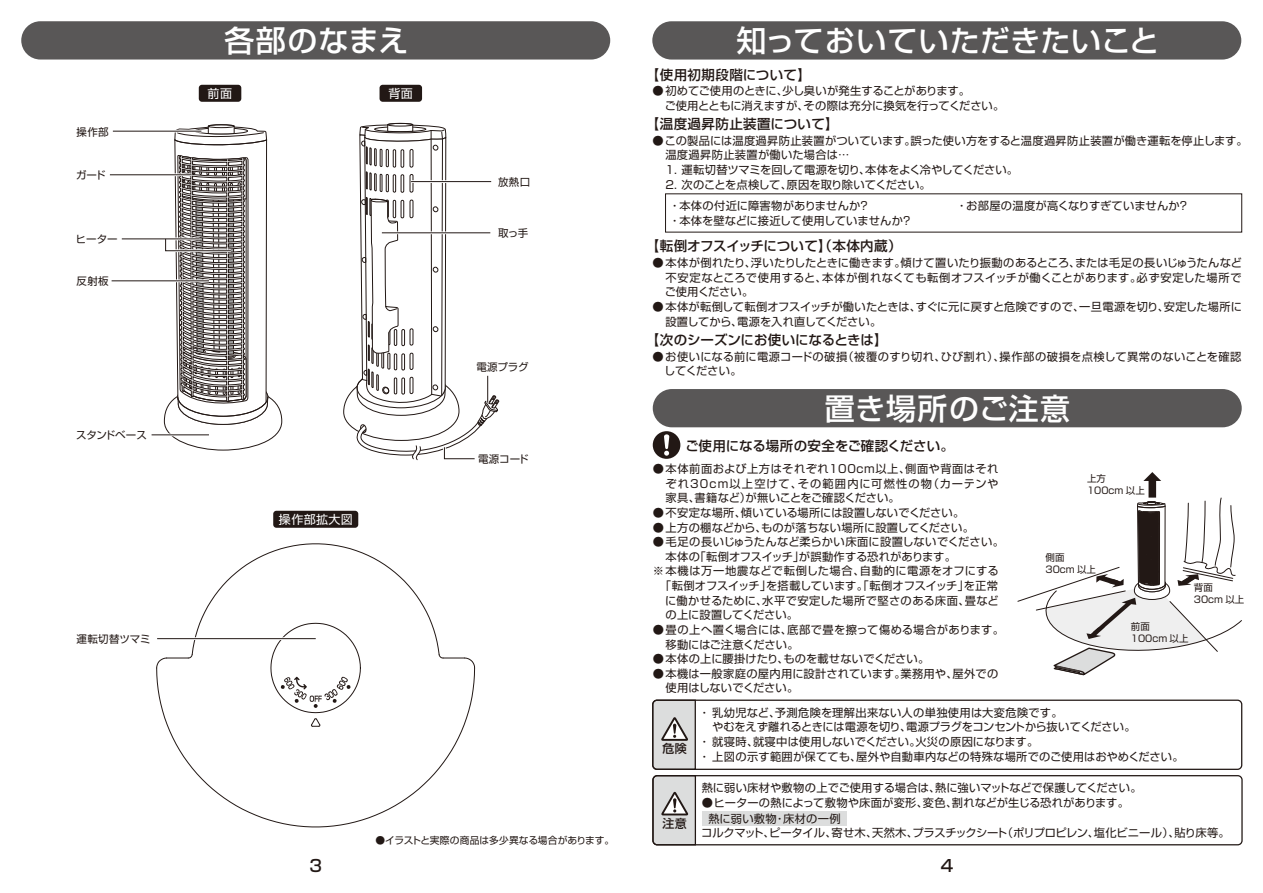
<style>
.page{position:relative;width:1263px;height:893px;background:#fff}
.page>*{position:absolute;margin:0;border:0;box-sizing:border-box;transform-origin:0 0}
.t1{font:500 30px "Shin Go Pro";letter-spacing:.03em;color:#fff}
.t2{font:500 16.5px "Shin Go Pro";color:#221815}
.t3{font:500 13.5px "Shin Go Pro";color:#221815}
.t4{font:500 13.5px "Shin Go Pro";letter-spacing:.03em;color:#221815}
.t5{font:12px "Shin Go Pro";letter-spacing:.03em;color:#fff}
.t6{font:500 12px "Shin Go Pro";color:#221815}
.t7{font:11.25px/14.7px "Shin Go Pro";letter-spacing:.01em;color:#221815}
.t8{font:11.25px/14.7px "Shin Go Pro";letter-spacing:-.015em;color:#221815}
.t9{font:11.25px "Shin Go Pro";letter-spacing:.03em;color:#221815}
.t10{font:11.25px "Shin Go Pro";letter-spacing:-.02em;color:#221815}
.t11{font:11.25px "Shin Go Pro";letter-spacing:-.01em;color:#221815}
.t12{font:11.25px "Shin Go Pro";letter-spacing:.045em;color:#221815}
.t13{font:10.5px "Shin Go Pro";letter-spacing:-.005em;color:#221815}
.t14{font:9.75px "Shin Go Pro";color:#221815}
.t15{font:9.45px/12.1px "Shin Go Pro";color:#221815}
</style>
<div class="page">
<div style="left:21px;top:21px;width:589px;height:39px;background:#595757;border-radius:19px"></div>
<div style="left:379px;top:85px;width:43px;height:17px;background:#221815;border-radius:3px"></div>
<div style="left:199px;top:85px;width:42px;height:17px;background:#221815;border-radius:3px"></div>
<hr style="left:113px;top:131px;width:88px;height:1px;background:#221815">
<hr style="left:110px;top:174px;width:82px;height:1px;background:#221815">
<hr style="left:112px;top:280px;width:97px;height:1px;background:#221815">
<hr style="left:152px;top:434px;width:57px;height:1px;background:#221815">
<hr style="left:122px;top:239px;width:78px;height:1px;background:#221815">
<svg style="left:163px;top:124px;width:119px;height:327px"></svg>
<svg style="left:343px;top:123px;width:156px;height:338px"></svg>
<div style="left:273px;top:511px;width:85px;height:17px;background:#221815;border-radius:3px"></div>
<svg style="left:167px;top:727px;width:297px;height:100px"></svg>
<svg style="left:156px;top:543px;width:319px;height:184px"></svg>
<hr style="left:157px;top:637px;width:159px;height:3px;background:#fff">
<hr style="left:157px;top:638px;width:159px;height:1px;background:#221815">
<svg style="left:1017px;top:472px;width:225px;height:204px"></svg>
<div style="left:652px;top:700px;width:590px;height:70px;border:1px solid #221815;border-radius:4px"></div>
<div style="left:652px;top:21px;width:589px;height:39px;background:#595757;border-radius:19px"></div>
<div style="left:653px;top:389px;width:589px;height:38px;background:#595757;border-radius:19px"></div>
<div style="left:653px;top:431px;width:27px;height:28px;background:#221815;border-radius:50%"></div>
<svg style="left:664px;top:434px;width:5px;height:22px"></svg>
<div style="left:702px;top:811px;width:145px;height:15px;background:#dcdddd"></div>
<div style="left:652px;top:775px;width:591px;height:70px;border:1px solid #221815;border-radius:4px"></div>
<svg style="left:652px;top:699px;width:45px;height:147px;background:#c3c2c1"></svg>
<p class="t13" style="left:77px;top:123px;width:34px">操作部</p>
<p class="t13" style="left:76px;top:166px;width:31px">ガード</p>
<p class="t13" style="left:76px;top:230px;width:43px">ヒーター</p>
<p class="t13" style="left:77px;top:272px;width:34px">反射板</p>
<p class="t13" style="left:76px;top:426px;width:72px">スタンドベース</p>
<p class="t13" style="left:77px;top:630px;width:75px">運転切替ツマミ</p>
<h1 class="t1" style="left:224px;top:16px;width:186px">各部のなまえ</h1>
<p class="t5" style="left:208px;top:83px;width:26px">前面</p>
<p class="t5" style="left:388px;top:83px;width:26px">背面</p>
<p class="t5" style="left:279px;top:509px;width:75px">操作部拡大図</p>
<p class="t13" style="left:498px;top:173px;width:34px">放熱口</p>
<p class="t13" style="left:498px;top:225px;width:32px">取っ手</p>
<p class="t13" style="left:476px;top:358px;width:54px">電源プラグ</p>
<p class="t13" style="left:478px;top:450px;width:52px">電源コード</p>
<p class="t14" style="left:375px;top:832px;width:240px">●イラストと実際の商品は多少異なる場合があります。</p>
<h1 class="t1" style="left:736px;top:16px;width:424px">知っておいていただきたいこと</h1>
<p class="t4" style="left:646px;top:64px;width:166px">【使用初期段階について】</p>
<p class="t8" style="left:665px;top:82px;width:341px;text-indent:-12px">● 初めてご使用のときに、少し臭いが発生することがあります。<br>ご使用とともに消えますが、その際は充分に換気を行ってください。</p>
<p class="t4" style="left:646px;top:113px;width:194px">【温度過昇防止装置について】</p>
<p class="t7" style="left:665px;top:132px;width:584px;text-indent:-13px">● この製品には温度過昇防止装置がついています。誤った使い方をすると温度過昇防止装置が働き運転を停止します。温度過昇防止装置が働いた場合は…</p>
<p class="t8" style="left:665px;top:161px;width:354px">1. 運転切替ツマミを回して電源を切り、本体をよく冷やしてください。</p>
<p class="t8" style="left:665px;top:176px;width:267px">2. 次のことを点検して、原因を取り除いてください。</p>
<p class="t7" style="left:669px;top:197px;width:245px">・ 本体の付近に障害物がありませんか？<br>・ 本体を壁などに接近して使用していませんか？</p>
<p class="t7" style="left:956px;top:197px;width:235px">・ お部屋の温度が高くなりすぎていませんか？</p>
<p class="t3" style="left:646px;top:235px;width:257px">【転倒オフスイッチについて】（本体内蔵）</p>
<p class="t7" style="left:665px;top:254px;width:579px;text-align:justify;text-indent:-12px">● 本体が倒れたり、浮いたりしたときに働きます。傾けて置いたり振動のあるところ、または毛足の長いじゅうたんなど不安定なところで使用すると、本体が倒れなくても転倒オフスイッチが働くことがあります。必ず安定した場所でご使用ください。</p>
<p class="t7" style="left:665px;top:298px;width:578px;text-indent:-13px">● 本体が転倒して転倒オフスイッチが働いたときは、すぐに元に戻すと危険ですので、一旦電源を切り、安定した場所に設置してから、電源を入れ直してください。</p>
<p class="t3" style="left:646px;top:329px;width:243px">【次のシーズンにお使いになるときは】</p>
<p class="t7" style="left:664px;top:348px;width:579px;text-indent:-12px">● お使いになる前に電源コードの破損（被覆のすり切れ、ひび割れ）、操作部の破損を点検して異常のないことを確認してください。</p>
<h1 class="t1" style="left:825px;top:384px;width:247px">置き場所のご注意</h1>
<p class="t3" style="left:685px;top:435px;width:270px">ご使用になる場所の安全をご確認ください。</p>
<p class="t7" style="left:665px;top:460px;width:334px;text-align:justify;text-indent:-13px">● 本体前面および上方はそれぞれ100cm以上、側面や背面はそれぞれ30cm以上空けて、その範囲内に可燃性の物（カーテンや家具、書籍など）が無いことをご確認ください。</p>
<p class="t7" style="left:653px;top:504px;width:313px">● 不安定な場所、傾いている場所には設置しないでください。</p>
<p class="t7" style="left:653px;top:519px;width:323px">● 上方の棚などから、ものが落ちない場所に設置してください。</p>
<p class="t7" style="left:653px;top:533px;width:353px">● 毛足の長いじゅうたんなど柔らかい床面に設置しないでください。</p>
<p class="t7" style="left:665px;top:548px;width:292px">本体の「転倒オフスイッチ」が誤動作する恐れがあります。</p>
<p class="t12" style="left:653px;top:562px;width:347px">※ 本機は万一地震などで転倒した場合、自動的に電源をオフにする</p>
<p class="t11" style="left:660px;top:577px;width:340px">「転倒オフスイッチ」を搭載しています。「転倒オフスイッチ」を正常</p>
<p class="t9" style="left:665px;top:591px;width:335px">に働かせるために、水平で安定した場所で堅さのある床面、畳など</p>
<p class="t8" style="left:665px;top:606px;width:134px">の上に設置してください。</p>
<p class="t7" style="left:665px;top:621px;width:340px;text-indent:-13px">● 畳の上へ置く場合には、底部で畳を擦って傷める場合があります。移動にはご注意ください。</p>
<p class="t7" style="left:653px;top:650px;width:278px">● 本体の上に腰掛けたり、ものを載せないでください。</p>
<p class="t7" style="left:665px;top:665px;width:334px;text-indent:-13px">● 本機は一般家庭の屋内用に設計されています。業務用や、屋外での使用はしないでください。</p>
<p class="t15" style="left:1087px;top:471px;width:59px">上方<br>100cm 以上</p>
<p class="t15" style="left:1045px;top:550px;width:52px">側面<br>30cm 以上</p>
<p class="t15" style="left:1194px;top:580px;width:52px">背面<br>30cm 以上</p>
<p class="t15" style="left:1131px;top:619px;width:59px">前面<br>100cm 以上</p>
<p class="t6" style="left:662px;top:739px;width:26px">危険</p>
<p class="t6" style="left:663px;top:813px;width:26px">注意</p>
<p class="t9" style="left:699px;top:703px;width:365px">・ 乳幼児など、予測危険を理解出来ない人の単独使用は大変危険です。</p>
<p class="t10" style="left:712px;top:718px;width:425px">やむをえず離れるときには電源を切り、電源プラグをコンセントから抜いてください。</p>
<p class="t7" style="left:699px;top:733px;width:341px">・ 就寝時、就寝中は使用しないでください。火災の原因になります。</p>
<p class="t7" style="left:699px;top:748px;width:486px">・ 上図の示す範囲が保てても、屋外や自動車内などの特殊な場所でのご使用はおやめください。</p>
<p class="t7" style="left:702px;top:779px;width:441px">熱に弱い床材や敷物の上でご使用する場合は、熱に強いマットなどで保護してください。</p>
<p class="t7" style="left:702px;top:794px;width:429px">● ヒーターの熱によって敷物や床面が変形、変色、割れなどが生じる恐れがあります。</p>
<p class="t8" style="left:701px;top:824px;width:530px">コルクマット、ピータイル、寄せ木、天然木、プラスチックシート（ポリプロピレン、塩化ビニール）、貼り床等。</p>
<p class="t9" style="left:708px;top:810px;width:134px">熱に弱い敷物・床材の一例</p>
<h2 class="t2" style="left:309px;top:853px;width:14px">3</h2>
<h2 class="t2" style="left:941px;top:853px;width:14px">4</h2>
</div>
